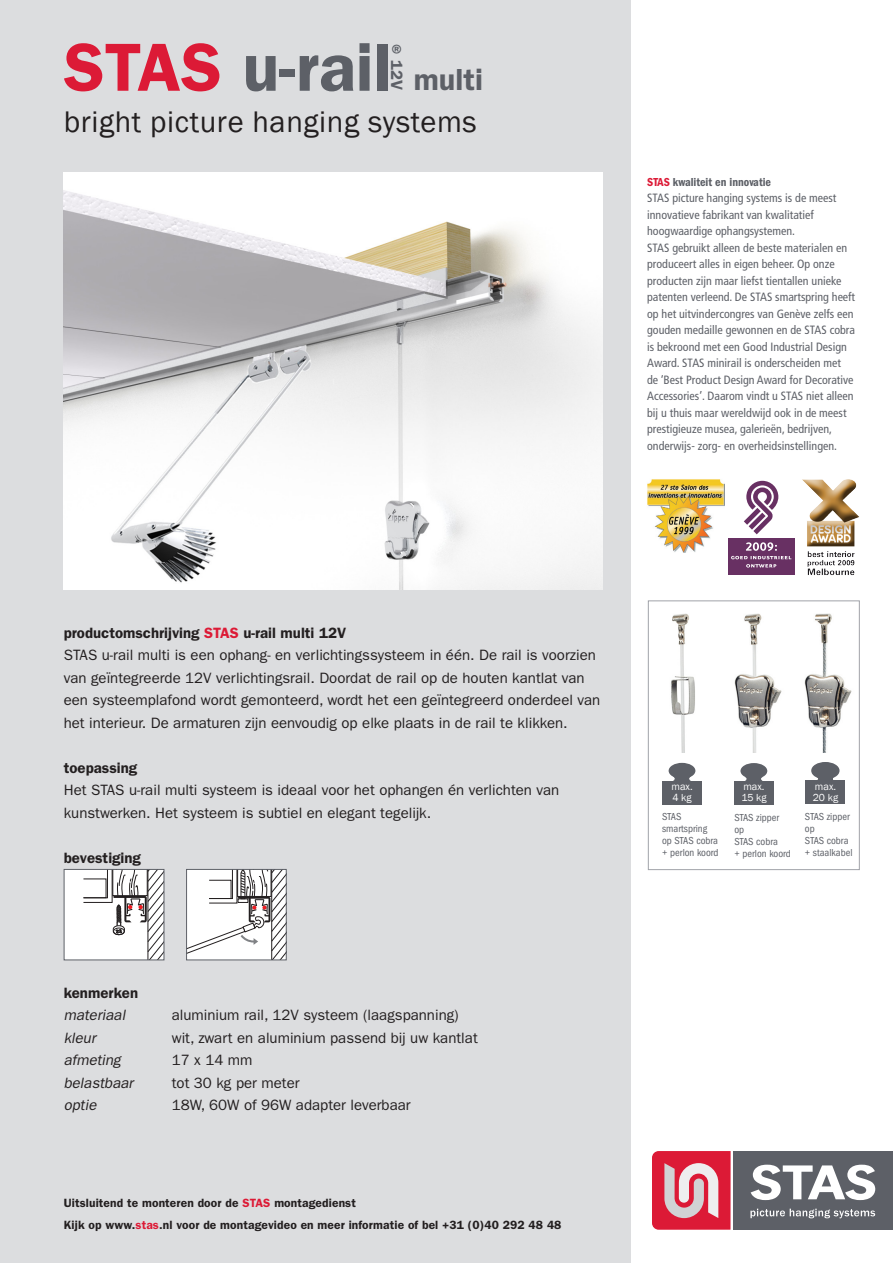
<style>
.page{position:relative;width:893px;height:1263px;background:#fff}
.page>*{position:absolute;margin:0;border:0;box-sizing:border-box;transform-origin:0 0}
.Standaard{font:600 68.25px "ITC Franklin Gothic Std";color:#5d6067}
.Standaard-2{font:30.6px "Franklin Gothic";letter-spacing:.02em;color:#231f20}
.Standaard-3{font:600 30.6px "ITC Franklin Gothic Std";color:#5d6067}
.Standaard-4{font:600 21.15px "ITC Franklin Gothic Std";color:#5d6067}
.Standaard-5{font:600 16.5px "ITC Franklin Gothic Std";color:#5d6067}
.bodyD{font:15px/22.5px "ITC Franklin Gothic Std";color:#231f20}
.Standaard-6{font:600 15px "ITC Franklin Gothic Std";color:#231f20}
.bodyD-2{font:italic 15px "ITC Franklin Gothic Std";color:#231f20}
.kopbodyD{font:600 15px "ITC Franklin Gothic Std";color:#231f20}
.Standaard-7{font:condensed 12px/16.5px "Frutiger LT Std";color:#5d6067}
.Standaard-8{font:600 12px "ITC Franklin Gothic Std";letter-spacing:.01em;color:#231f20}
.Standaard-9{font:12px "ITC Franklin Gothic Std Dm Cd";color:#5d6067}
.Uitvultekst{font:condensed 10.5px/12px "ITC Franklin Gothic Std";color:#5d6067}
.body{font:10.5px "Franklin Gothic";color:#fff}
.s1{color:#dc1a36}
</style>
<div class="page">
<div style="left:0;top:0;width:630px;height:1263px;background:#dcdddf"></div>
<div style="left:733px;top:1151px;width:160px;height:79px;background:#5d6067"></div>
<svg style="left:751px;top:1165px;width:124px;height:35px"></svg>
<svg style="left:652px;top:1151px;width:79px;height:79px;background:#dd5b6f"></svg>
<svg style="left:750px;top:1209px;width:125px;height:9px"></svg>
<img style="left:64px;top:172px;width:539px;height:417px">
<div style="left:64px;top:869px;width:100px;height:91px;background:#fff"></div>
<svg style="left:83px;top:871px;width:79px;height:87px"></svg>
<div style="left:64px;top:869px;width:100px;height:91px;border:1px solid #5d6067"></div>
<svg style="left:188px;top:871px;width:96px;height:87px;background:#e0dfdf"></svg>
<div style="left:186px;top:869px;width:100px;height:91px;border:1px solid #5d6067"></div>
<img style="left:647px;top:601px;width:48px;height:152px">
<div style="left:676px;top:775px;width:13px;height:8px;background:#5d6067"></div>
<div style="left:662px;top:781px;width:40px;height:23px;background:#5d6067"></div>
<div style="left:669px;top:763px;width:26px;height:16px;background:#5d6067;border-radius:50%"></div>
<img style="left:734px;top:613px;width:48px;height:139px">
<div style="left:747px;top:775px;width:14px;height:8px;background:#5d6067"></div>
<div style="left:734px;top:781px;width:39px;height:24px;background:#5d6067"></div>
<div style="left:740px;top:763px;width:27px;height:16px;background:#5d6067;border-radius:50%"></div>
<img style="left:804px;top:613px;width:48px;height:140px">
<div style="left:819px;top:775px;width:13px;height:8px;background:#5d6067"></div>
<div style="left:806px;top:780px;width:39px;height:24px;background:#5d6067"></div>
<div style="left:812px;top:763px;width:27px;height:15px;background:#5d6067;border-radius:50%"></div>
<div style="left:811px;top:762px;width:28px;height:17px;border:2px solid #5d6067;border-radius:50%"></div>
<div style="left:648px;top:600px;width:212px;height:270px;border:1px solid #a1a3a9"></div>
<img style="left:802px;top:479px;width:57px;height:97px">
<img style="left:647px;top:479px;width:78px;height:73px">
<div style="left:728px;top:538px;width:66px;height:37px;background:#683063"></div>
<svg style="left:744px;top:481px;width:34px;height:53px"></svg>
<svg style="left:731px;top:542px;width:60px;height:26px"></svg>
<p class="Standaard" style="left:64px;top:27px;width:329px"><span class="s1">STAS</span> u-rail</p>
<p class="Standaard-4" style="left:391px;top:39px;width:17px">®</p>
<p class="Standaard-2" style="left:64px;top:103px;width:414px">bright picture hanging systems</p>
<p class="Standaard-5" style="left:407px;top:60px;width:31px;rotate:90deg">12V</p>
<p class="Standaard-3" style="left:414px;top:62px;width:71px">multi</p>
<p class="Standaard-9" style="left:647px;top:175px;width:125px"><span class="s1">STAS</span> kwaliteit en innovatie</p>
<p class="Standaard-7" style="left:647px;top:190px;width:191px">STAS picture hanging systems is de meest innovatieve fabrikant van kwalitatief hoogwaardige ophangsystemen.</p>
<p class="Standaard-7" style="left:647px;top:239px;width:209px">STAS gebruikt alleen de beste materialen en produceert alles in eigen beheer. Op onze producten zijn maar liefst tientallen unieke patenten verleend. De STAS smartspring heeft op het uitvindercongres van Genève zelfs een gouden medaille gewonnen en de STAS cobra is bekroond met een Good Industrial Design Award. STAS minirail is onderscheiden met<br>de ‘Best Product Design Award for Decorative Accessories’. Daarom vindt u STAS niet alleen bij u thuis maar wereldwijd ook in de meest prestigieuze musea, galerieën, bedrijven, onderwijs- zorg- en overheidsinstellingen.</p>
<p class="Standaard-6" style="left:64px;top:623px;width:284px">productomschrijving <span class="s1">STAS</span> u-rail multi 12V</p>
<p class="bodyD" style="left:64px;top:644px;width:538px">STAS u-rail multi is een ophang- en verlichtingssysteem in één. De rail is voorzien van geïntegreerde 12V verlichtingsrail. Doordat de rail op de houten kantlat van een systeemplafond wordt gemonteerd, wordt het een geïntegreerd onderdeel van het interieur. De armaturen zijn eenvoudig op elke plaats in de rail te klikken.</p>
<p class="kopbodyD" style="left:64px;top:758px;width:75px">toepassing</p>
<p class="bodyD" style="left:64px;top:779px;width:497px">Het STAS u-rail multi systeem is ideaal voor het ophangen én verlichten van kunstwerken. Het systeem is subtiel en elegant tegelijk.</p>
<p class="kopbodyD" style="left:64px;top:848px;width:79px">bevestiging</p>
<p class="kopbodyD" style="left:64px;top:983px;width:76px">kenmerken</p>
<p class="bodyD-2" style="left:64px;top:1006px;width:66px">materiaal</p>
<p class="bodyD" style="left:172px;top:1004px;width:288px">aluminium rail, 12V systeem (laagspanning)</p>
<p class="bodyD-2" style="left:64px;top:1029px;width:37px">kleur</p>
<p class="bodyD" style="left:172px;top:1026px;width:308px">wit, zwart en aluminium passend bij uw kantlat</p>
<p class="bodyD-2" style="left:64px;top:1051px;width:62px">afmeting</p>
<p class="bodyD" style="left:172px;top:1049px;width:82px">17 x 14 mm</p>
<p class="bodyD-2" style="left:64px;top:1074px;width:74px">belastbaar</p>
<p class="bodyD" style="left:172px;top:1071px;width:129px">tot 30 kg per meter</p>
<p class="bodyD-2" style="left:64px;top:1096px;width:37px">optie</p>
<p class="bodyD" style="left:172px;top:1094px;width:240px">18W, 60W of 96W adapter leverbaar</p>
<p class="Standaard-8" style="left:64px;top:1195px;width:294px">Uitsluitend te monteren door de <span class="s1">STAS</span> montagedienst</p>
<p class="Standaard-8" style="left:64px;top:1218px;width:499px">Kijk op www.<span class="s1">stas</span>.nl voor de montagevideo en meer informatie of bel +31 (0)40 292 48 48</p>
<p class="body" style="left:671px;top:780px;width:23px">max.</p>
<p class="body" style="left:672px;top:791px;width:21px">4 kg</p>
<p class="Uitvultekst" style="left:662px;top:811px;width:21px">STAS</p>
<p class="Uitvultekst" style="left:662px;top:823px;width:47px">smartspring</p>
<p class="Uitvultekst" style="left:662px;top:835px;width:58px">op STAS cobra + perlon koord</p>
<p class="body" style="left:743px;top:780px;width:23px">max.</p>
<p class="body" style="left:741px;top:791px;width:27px">15 kg</p>
<p class="Uitvultekst" style="left:734px;top:811px;width:46px">STAS zipper</p>
<p class="Uitvultekst" style="left:734px;top:823px;width:11px">op</p>
<p class="Uitvultekst" style="left:734px;top:835px;width:45px">STAS cobra</p>
<p class="Uitvultekst" style="left:734px;top:847px;width:58px">+ perlon koord</p>
<p class="body" style="left:815px;top:779px;width:23px">max.</p>
<p class="body" style="left:813px;top:791px;width:27px">20 kg</p>
<p class="Uitvultekst" style="left:805px;top:811px;width:46px">STAS zipper</p>
<p class="Uitvultekst" style="left:805px;top:823px;width:11px">op</p>
<p class="Uitvultekst" style="left:805px;top:835px;width:45px">STAS cobra</p>
<p class="Uitvultekst" style="left:805px;top:847px;width:49px">+ staalkabel</p>
</div>
